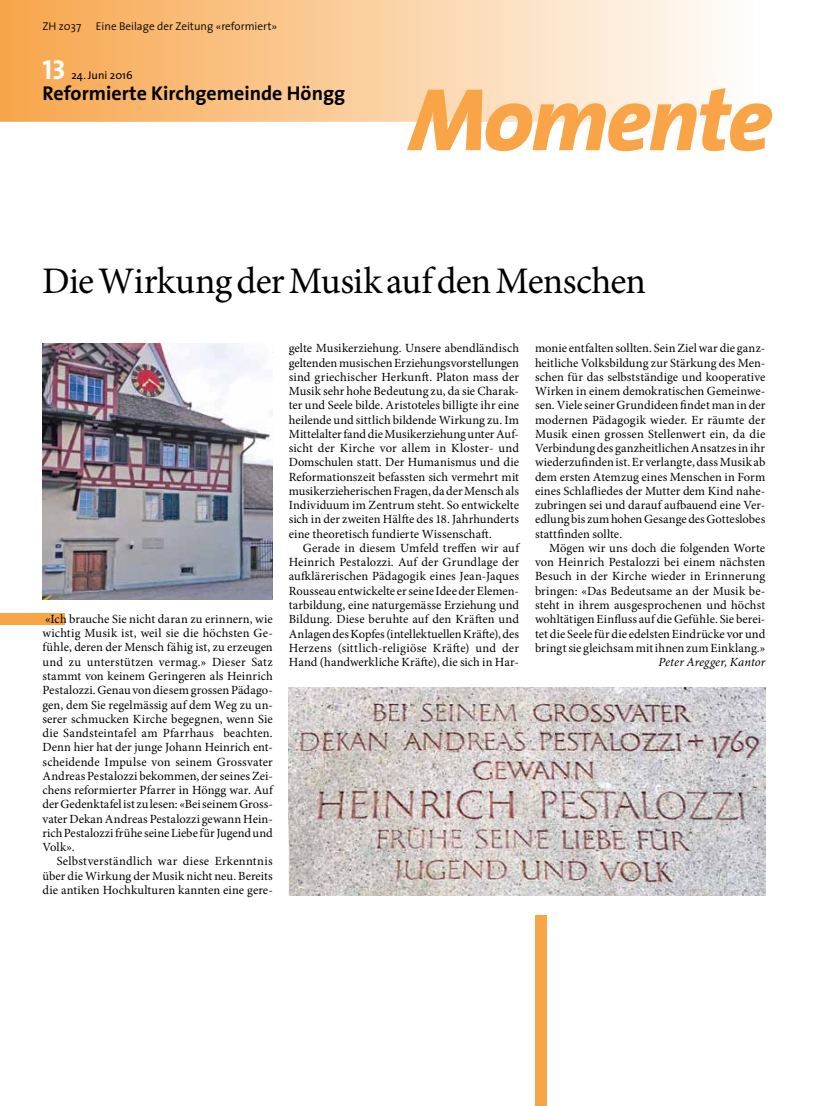
<style>
.page{position:relative;width:815px;height:1106px;background:#fff}
.page>*{position:absolute;margin:0;border:0;box-sizing:border-box;transform-origin:0 0}
.t1{font:italic 800 92px "The Sans";letter-spacing:-.03em;color:#f8a447}
.t2{font:37.5px "Minion Pro";letter-spacing:-.02em;color:#000}
.t3{font:27.5px "The Sans Bold Caps";color:#fff}
.t4{font:700 20px "The Sans";color:#000}
.t5{font:12.5px/14.2px "Minion Pro";letter-spacing:.005em;color:#000;text-align:justify}
.t6{font:italic 12.5px "Minion Pro";letter-spacing:.005em;color:#000}
.t7{font:300 11.25px "The Sans";color:#000}
.t8{font:11.25px "The Sans";color:#000}
.s1{font-size:89.5px}
</style>
<div class="page">
<div style="left:0;top:613px;width:64px;height:12px;background:#f8a447"></div>
<svg style="left:0;top:0;width:720px;height:122px;background:#facf9f"></svg>
<div style="left:535px;top:915px;width:12px;height:191px;background:#f8a447"></div>
<img style="left:289px;top:687px;width:476px;height:208px">
<img style="left:42px;top:343px;width:231px;height:256px">
<p class="t7" style="left:42px;top:17px;width:40px">ZH z037</p>
<p class="t7" style="left:96px;top:17px;width:183px">Eine Beilage der Zeitung «reformiert»</p>
<h3 class="t3" style="left:42px;top:47px;width:24px">13</h3>
<p class="t8" style="left:71px;top:66px;width:63px">24. Juni 2016</p>
<h3 class="t4" style="left:42px;top:77px;width:304px">Reformierte Kirchgemeinde Höngg</h3>
<h1 class="t1" style="left:409px;top:42px;width:365px"><span class="s1">M</span>omente</h1>
<h2 class="t2" style="left:42px;top:256px;width:606px">Die Wirkung der Musik auf den Menschen</h2>
<p class="t5" style="left:42px;top:612px;width:232px">«Ich brauche Sie nicht daran zu erinnern, wie wichtig Musik ist, weil sie die höchsten Ge&shy;fühle, deren der Mensch fähig ist, zu erzeugen und zu unterstützen vermag.» Dieser Satz stammt von keinem Geringeren als Heinrich Pestalozzi. Genau von diesem grossen Pädago&shy;gen, dem Sie regelmässig auf dem Weg zu un&shy;serer schmucken Kirche begegnen, wenn Sie die Sandsteintafel am Pfarrhaus beachten.<br>Denn hier hat der junge Johann Heinrich ent&shy;scheidende Impulse von seinem Grossvater Andreas Pestalozzi bekommen, der seines Zei&shy;chens reformierter Pfarrer in Höngg war. Auf der Gedenktafel ist zu lesen: «Bei seinem Gross&shy;vater Dekan Andreas Pestalozzi gewann Hein&shy;rich Pestalozzi frühe seine Liebe für Jugend und Volk».</p>
<p class="t5" style="left:42px;top:854px;width:232px;text-indent:14px">Selbstverständlich war diese Erkenntnis über die Wirkung der Musik nicht neu. Bereits die antiken Hochkulturen kannten eine gere-</p>
<p class="t5" style="left:289px;top:341px;width:232px">gelte Musikerziehung. Unsere abendländisch geltenden musischen Erziehungsvorstellungen sind griechischer Herkunft. Platon mass der Musik sehr hohe Bedeutung zu, da sie Charak&shy;ter und Seele bilde. Aristoteles billigte ihr eine heilende und sittlich bildende Wirkung zu. Im Mittelalter fand die Musikerziehung unter Auf&shy;sicht der Kirche vor allem in Kloster- und Domschulen statt. Der Humanismus und die Reformationszeit befassten sich vermehrt mit musikerzieherischen Fragen, da der Mensch als Individuum im Zentrum steht. So entwickelte sich in der zweiten Hälfte des 18. Jahrhunderts eine theoretisch fundierte Wissenschaft.</p>
<p class="t5" style="left:289px;top:541px;width:232px;text-indent:14px">Gerade in diesem Umfeld treffen wir auf Heinrich Pestalozzi. Auf der Grundlage der aufklärerischen Pädagogik eines Jean-Jaques Rousseau entwickelte er seine Idee der Elemen&shy;tarbildung, eine naturgemässe Erziehung und Bildung. Diese beruhte auf den Kräften und Anlagen des Kopfes (intellektuellen Kräfte), des Herzens (sittlich-religiöse Kräfte) und der Hand (handwerkliche Kräfte), die sich in Har-</p>
<p class="t5" style="left:535px;top:341px;width:232px">monie entfalten sollten. Sein Ziel war die ganz&shy;heitliche Volksbildung zur Stärkung des Men&shy;schen für das selbstständige und kooperative Wirken in einem demokratischen Gemeinwe&shy;sen. Viele seiner Grundideen findet man in der modernen Pädagogik wieder. Er räumte der Musik einen grossen Stellenwert ein, da die Verbindung des ganzheitlichen Ansatzes in ihr wiederzufinden ist. Er verlangte, dass Musik ab dem ersten Atemzug eines Menschen in Form eines Schlafliedes der Mutter dem Kind nahe&shy;zubringen sei und darauf aufbauend eine Ver&shy;edlung bis zum hohen Gesange des Gotteslobes stattfinden sollte.</p>
<p class="t5" style="left:535px;top:541px;width:232px;text-indent:14px">Mögen wir uns doch die folgenden Worte von Heinrich Pestalozzi bei einem nächsten Besuch in der Kirche wieder in Erinnerung bringen: «Das Bedeutsame an der Musik be&shy;steht in ihrem ausgesprochenen und höchst wohltätigen Einfluss auf die Gefühle. Sie berei&shy;tet die Seele für die edelsten Eindrücke vor und bringt sie gleichsam mit ihnen zum Einklang.»</p>
<p class="t6" style="left:658px;top:653px;width:108px">Peter Aregger, Kantor</p>
</div>
